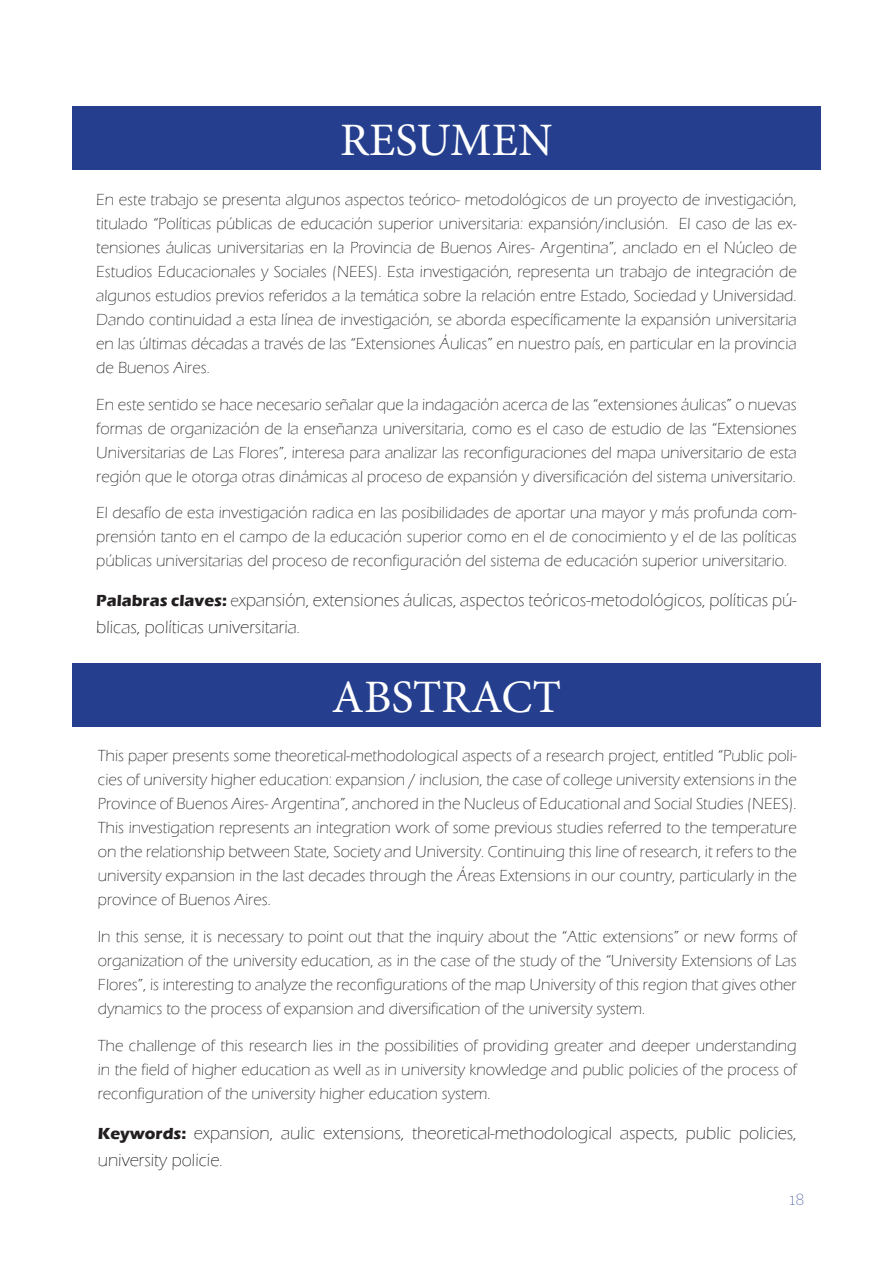
<style>
.page{position:relative;width:893px;height:1263px;background:#fff}
.page>*{position:absolute;margin:0;border:0;box-sizing:border-box;transform-origin:0 0}
.t1{font:46.5px "Minion Pro";color:#fff}
.t2{font:300 18px/27px "Eras ITC";color:#231f20}
.t3{font:200 18px "Archer";color:#253f8e}
.t4{font:300 16.5px/24px "Eras ITC";color:#231f20;text-align:justify}
.s1{font-weight:700;font-size:16.5px}
.s2{font-size:16.5px}
</style>
<div class="page">
<div style="left:72px;top:106px;width:749px;height:64px;background:#253f8e"></div>
<div style="left:72px;top:663px;width:749px;height:64px;background:#253f8e"></div>
<p class="t1" style="left:340px;top:109px;width:214px">RESUMEN</p>
<p class="t4" style="left:96px;top:187px;width:702px">En este trabajo se presenta algunos aspectos teórico- metodológicos de un proyecto de investigación, titulado “Políticas públicas de educación superior universitaria: expansión/inclusión. El caso de las ex&shy;tensiones áulicas universitarias en la Provincia de Buenos Aires- Argentina”, anclado en el Núcleo de Estudios Educacionales y Sociales (NEES). Esta investigación, representa un trabajo de integración de algunos estudios previos referidos a la temática sobre la relación entre Estado, Sociedad y Universidad.<br>Dando continuidad a esta línea de investigación, se aborda específicamente la expansión universitaria en las últimas décadas a través de las “Extensiones Áulicas” en nuestro país, en particular en la provincia de Buenos Aires.</p>
<p class="t4" style="left:96px;top:392px;width:702px">En este sentido se hace necesario señalar que la indagación acerca de las “extensiones áulicas” o nuevas formas de organización de la enseñanza universitaria, como es el caso de estudio de las “Extensiones Universitarias de Las Flores”, interesa para analizar las reconfiguraciones del mapa universitario de esta región que le otorga otras dinámicas al proceso de expansión y diversificación del sistema universitario.</p>
<p class="t4" style="left:96px;top:501px;width:702px">El desafío de esta investigación radica en las posibilidades de aportar una mayor y más profunda com&shy;prensión tanto en el campo de la educación superior como en el de conocimiento y el de las políticas públicas universitarias del proceso de reconfiguración del sistema de educación superior universitario.</p>
<p class="t2" style="left:96px;top:587px;width:702px"><span class="s1">Palabras claves:</span> <span class="s2">e</span>xpansión, extensiones áulicas, aspectos teóricos-metodológicos, políticas pú&shy;blicas, políticas universitaria<span class="s2">.</span></p>
<p class="t1" style="left:332px;top:666px;width:231px">ABSTRACT</p>
<p class="t4" style="left:98px;top:744px;width:700px">This paper presents some theoretical-methodological aspects of a research project, entitled “Public poli&shy;cies of university higher education: expansion / inclusion, the case of college university extensions in the Province of Buenos Aires- Argentina”, anchored in the Nucleus of Educational and Social Studies (NEES).<br>This investigation represents an integration work of some previous studies referred to the temperature on the relationship between State, Society and University. Continuing this line of research, it refers to the university expansion in the last decades through the Áreas Extensions in our country, particularly in the province of Buenos Aires.</p>
<p class="t4" style="left:98px;top:925px;width:700px">In this sense, it is necessary to point out that the inquiry about the “Attic extensions” or new forms of organization of the university education, as in the case of the study of the “University Extensions of Las Flores”, is interesting to analyze the reconfigurations of the map University of this region that gives other dynamics to the process of expansion and diversification of the university system.</p>
<p class="t4" style="left:98px;top:1033px;width:700px">The challenge of this research lies in the possibilities of providing greater and deeper understanding in the field of higher education as well as in university knowledge and public policies of the process of reconfiguration of the university higher education system.</p>
<p class="t2" style="left:98px;top:1119px;width:700px"><span class="s1">Keywords:</span> expansion, aulic extensions, theoretical-methodological aspects, public policies, university policie<span class="s2">.</span></p>
<p class="t3" style="left:789px;top:1188px;width:16px">18</p>
</div>
